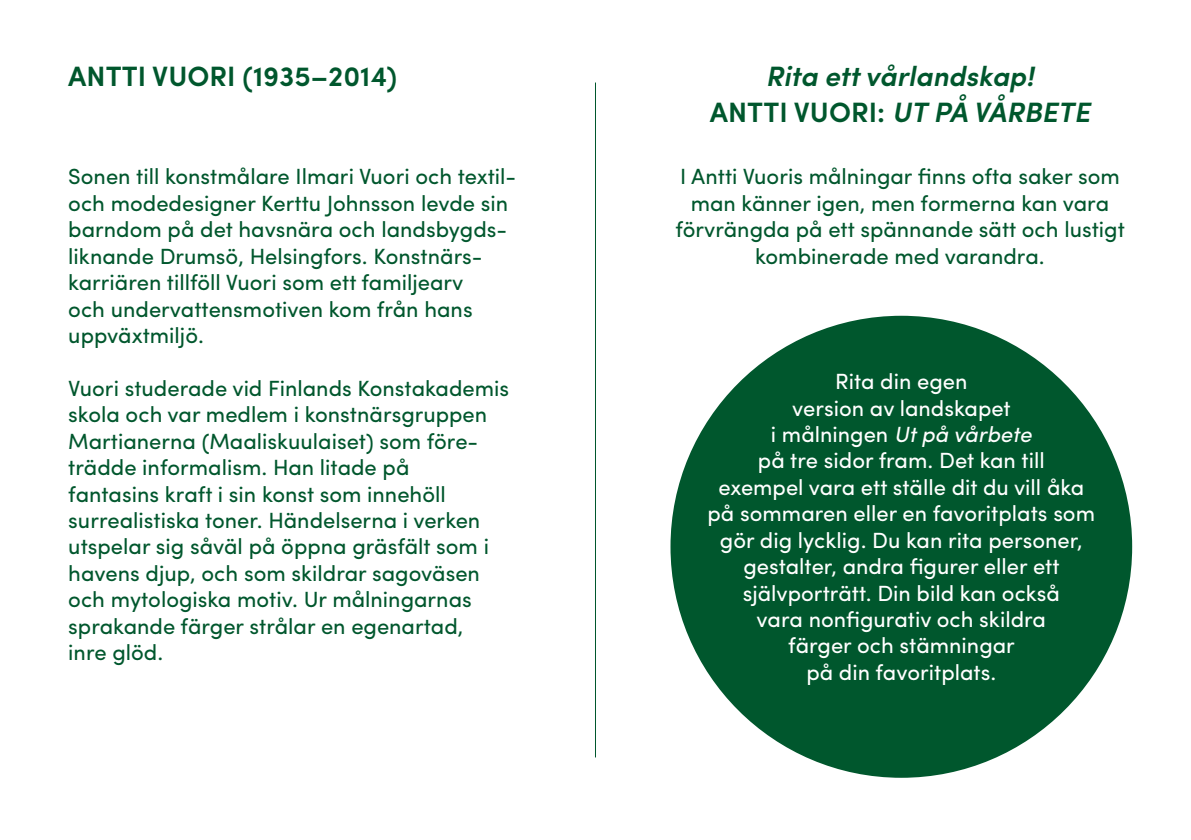
<style>
.page{position:relative;width:1191px;height:840px;background:#fff}
.page>*{position:absolute;margin:0;border:0;box-sizing:border-box;transform-origin:0 0}
.t1{font:italic 600 28px/36px "Sofia Pro";color:#00572d;text-align:center}
.t2{font:600 28px "Sofia Pro";color:#00572d}
.t3{font:22px/26.4px "Sofia Pro";color:#00572d}
.t4{font:22px/26.4px "Sofia Pro";color:#fff;text-align:center}
.s1{font-style:normal}
.s2{font-style:italic}
</style>
<div class="page">
<hr style="left:595px;top:83px;width:1px;height:673px;background:#00572d">
<div style="left:670px;top:315px;width:462px;height:462px;background:#00572d;border-radius:50%"></div>
<p class="t2" style="left:68px;top:55px;width:330px">ANTTI VUORI (1935–2014)</p>
<p class="t3" style="left:68px;top:162px;width:449px">Sonen till konstmålare Ilmari Vuori och textil&shy;och modedesigner Kerttu Johnsson levde sin barndom på det havsnära och landsbygds&shy;liknande Drumsö, Helsingfors. Konstnärs&shy;karriären tillföll Vuori som ett familjearv<br>och undervattensmotiven kom från hans uppväxtmiljö.</p>
<p class="t3" style="left:68px;top:373px;width:442px">Vuori studerade vid Finlands Konstakademis skola och var medlem i konstnärsgruppen Martianerna (Maaliskuulaiset) som före&shy;trädde informalism. Han litade på<br>fantasins kraft i sin konst som innehöll surrealistiska toner. Händelserna i verken utspelar sig såväl på öppna gräsfält som i havens djup, och som skildrar sagoväsen och mytologiska motiv. Ur målningarnas sprakande färger strålar en egenartad,<br>inre glöd.</p>
<p class="t1" style="left:710px;top:56px;width:381px">Rita ett vårlandskap!<br><span class="s1">ANTTI VUORI:</span> UT PÅ VÅRBETE</p>
<p class="t3" style="left:675px;top:162px;width:451px;text-align:center">I Antti Vuoris målningar finns ofta saker som man känner igen, men formerna kan vara förvrängda på ett spännande sätt och lustigt kombinerade med varandra.</p>
<p class="t4" style="left:707px;top:366px;width:389px">Rita din egen<br>version av landskapet<br>i målningen <span class="s2">Ut på vårbete<br></span>på tre sidor fram. Det kan till<br>exempel vara ett ställe dit du vill åka på sommaren eller en favoritplats som gör dig lycklig. Du kan rita personer, gestalter, andra figurer eller ett självporträtt. Din bild kan också<br>vara nonfigurativ och skildra<br>färger och stämningar<br>på din favoritplats.</p>
</div>
